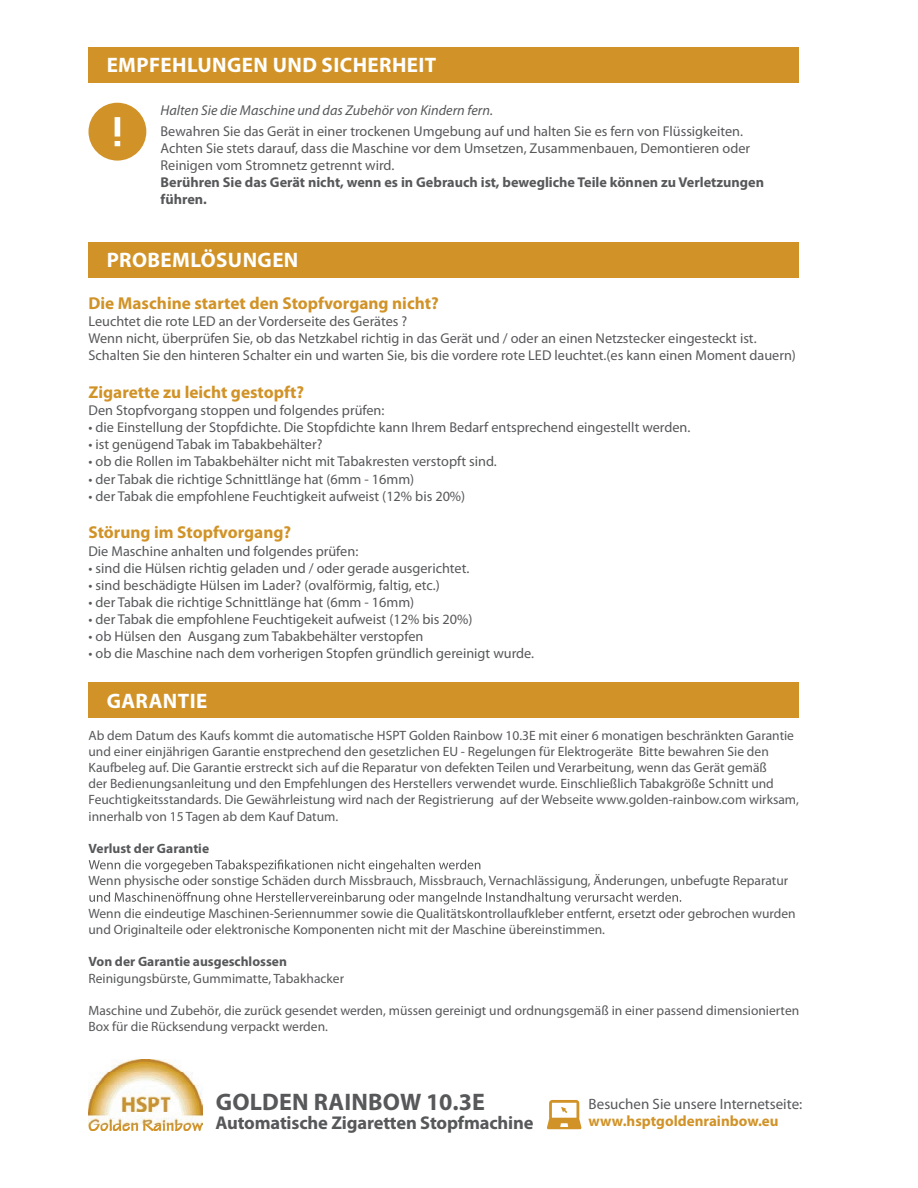
<style>
.page{position:relative;width:918px;height:1188px;background:#fff}
.page>*{position:absolute;margin:0;border:0;box-sizing:border-box;transform-origin:0 0}
.t1{font:700 24px "Myriad Pro";letter-spacing:.01em;color:#57585a}
.t2{font:700 21px "Myriad Pro";letter-spacing:.02em;color:#fff}
.t3{font:700 18.45px "Myriad Pro";letter-spacing:-.01em;color:#57585a}
.t4{font:700 17.25px "Myriad Pro";color:#d19328}
.t5{font:15px "Myriad Pro";color:#57585a}
.t6{font:700 15px "Myriad Pro";color:#d19328}
.t7{font:14.25px/17.1px "Myriad Pro";color:#57585a}
.t8{font:700 14.25px/17.1px "Myriad Pro";color:#57585a}
.t9{font:italic 14.25px "Myriad Pro";color:#57585a}
.t10{font:13.5px/16.2px "Myriad Pro";color:#57585a}
.t11{font:700 13.5px "Myriad Pro";color:#57585a}
</style>
<div class="page">
<svg style="left:88px;top:103px;width:58px;height:58px"></svg>
<div style="left:88px;top:47px;width:712px;height:36px;background:#d19328"></div>
<div style="left:88px;top:242px;width:712px;height:36px;background:#d19328"></div>
<div style="left:88px;top:682px;width:712px;height:36px;background:#d19328"></div>
<img style="left:88px;top:1059px;width:114px;height:71px">
<svg style="left:547px;top:1100px;width:34px;height:29px"></svg>
<svg style="left:89px;top:860px;width:391px;height:12px"></svg>
<svg style="left:89px;top:892px;width:592px;height:13px"></svg>
<h2 class="t2" style="left:107px;top:52px;width:331px">EMPFEHLUNGEN UND SICHERHEIT</h2>
<p class="t9" style="left:160px;top:101px;width:334px">Halten Sie die Maschine und das Zubehör von Kindern fern.</p>
<p class="t7" style="left:160px;top:122px;width:591px">Bewahren Sie das Gerät in einer trockenen Umgebung auf und halten Sie es fern von Flüssigkeiten.<br>Achten Sie stets darauf, dass die Maschine vor dem Umsetzen, Zusammenbauen, Demontieren oder<br>Reinigen vom Stromnetz getrennt wird.</p>
<p class="t8" style="left:161px;top:174px;width:605px">Berühren Sie das Gerät nicht, wenn es in Gebrauch ist, bewegliche Teile können zu Verletzungen führen.</p>
<h2 class="t2" style="left:107px;top:247px;width:193px">PROBEMLÖSUNGEN</h2>
<p class="t4" style="left:88px;top:292px;width:352px">Die Maschine startet den Stopfvorgang nicht?</p>
<p class="t7" style="left:88px;top:312px;width:709px">Leuchtet die rote LED an der Vorderseite des Gerätes ?<br>Wenn nicht, überprüfen Sie, ob das Netzkabel richtig in das Gerät und / oder an einen Netzstecker eingesteckt ist.<br>Schalten Sie den hinteren Schalter ein und warten Sie, bis die vordere rote LED leuchtet.(es kann einen Moment dauern)</p>
<p class="t4" style="left:88px;top:381px;width:217px">Zigarette zu leicht gestopft?</p>
<p class="t7" style="left:88px;top:402px;width:298px">Den Stopfvorgang stoppen und folgendes prüfen:</p>
<p class="t7" style="left:88px;top:419px;width:603px">• die Einstellung der Stopfdichte. Die Stopfdichte kann Ihrem Bedarf entsprechend eingestellt werden.</p>
<p class="t7" style="left:89px;top:436px;width:236px">• ist genügend Tabak im Tabakbehälter?</p>
<p class="t7" style="left:89px;top:453px;width:410px">• ob die Rollen im Tabakbehälter nicht mit Tabakresten verstopft sind.</p>
<p class="t7" style="left:89px;top:470px;width:327px">• der Tabak die richtige Schnittlänge hat (6mm - 16mm)</p>
<p class="t7" style="left:89px;top:487px;width:378px">• der Tabak die empfohlene Feuchtigkeit aufweist (12% bis 20%)</p>
<p class="t4" style="left:88px;top:521px;width:204px">Störung im Stopfvorgang?</p>
<p class="t7" style="left:88px;top:542px;width:271px">Die Maschine anhalten und folgendes prüfen:</p>
<p class="t7" style="left:88px;top:559px;width:382px">• sind die Hülsen richtig geladen und / oder gerade ausgerichtet.</p>
<p class="t7" style="left:88px;top:576px;width:353px">• sind beschädigte Hülsen im Lader? (ovalförmig, faltig, etc.)</p>
<p class="t7" style="left:88px;top:593px;width:327px">• der Tabak die richtige Schnittlänge hat (6mm - 16mm)</p>
<p class="t7" style="left:88px;top:610px;width:385px">• der Tabak die empfohlene Feuchtigekeit aufweist (12% bis 20%)</p>
<p class="t7" style="left:88px;top:627px;width:336px">• ob Hülsen den Ausgang zum Tabakbehälter verstopfen</p>
<p class="t7" style="left:88px;top:645px;width:447px">• ob die Maschine nach dem vorherigen Stopfen gründlich gereinigt wurde.</p>
<h2 class="t2" style="left:107px;top:688px;width:102px">GARANTIE</h2>
<p class="t10" style="left:88px;top:727px;width:712px">Ab dem Datum des Kaufs kommt die automatische HSPT Golden Rainbow 10.3E mit einer 6 monatigen beschränkten Garantie und einer einjährigen Garantie enstprechend den gesetzlichen EU - Regelungen für Elektrogeräte Bitte bewahren Sie den Kaufbeleg auf. Die Garantie erstreckt sich auf die Reparatur von defekten Teilen und Verarbeitung, wenn das Gerät gemäß<br>der Bedienungsanleitung und den Empfehlungen des Herstellers verwendet wurde. Einschließlich Tabakgröße Schnitt und Feuchtigkeitsstandards. Die Gewährleistung wird nach der Registrierung auf der Webseite www.golden-rainbow.com wirksam, innerhalb von 15 Tagen ab dem Kauf Datum.</p>
<p class="t11" style="left:89px;top:840px;width:122px">Verlust der Garantie</p>
<p class="t10" style="left:88px;top:873px;width:701px">Wenn physische oder sonstige Schäden durch Missbrauch, Missbrauch, Vernachlässigung, Änderungen, unbefugte Reparatur</p>
<p class="t10" style="left:88px;top:905px;width:709px">Wenn die eindeutige Maschinen-Seriennummer sowie die Qualitätskontrollaufkleber entfernt, ersetzt oder gebrochen wurden und Originalteile oder elektronische Komponenten nicht mit der Maschine übereinstimmen.</p>
<p class="t11" style="left:89px;top:953px;width:200px">Von der Garantie ausgeschlossen</p>
<p class="t10" style="left:89px;top:970px;width:257px">Reinigungsbürste, Gummimatte, Tabakhacker</p>
<p class="t10" style="left:89px;top:1002px;width:712px">Maschine und Zubehör, die zurück gesendet werden, müssen gereinigt und ordnungsgemäß in einer passend dimensionierten<br>Box für die Rücksendung verpackt werden.</p>
<h1 class="t1" style="left:216px;top:1086px;width:271px">GOLDEN RAINBOW 10.3E</h1>
<p class="t3" style="left:216px;top:1111px;width:320px">Automatische Zigaretten Stopfmachine</p>
<p class="t5" style="left:589px;top:1095px;width:215px">Besuchen Sie unsere Internetseite:</p>
<p class="t6" style="left:589px;top:1111px;width:191px">www.hsptgoldenrainbow.eu</p>
</div>
